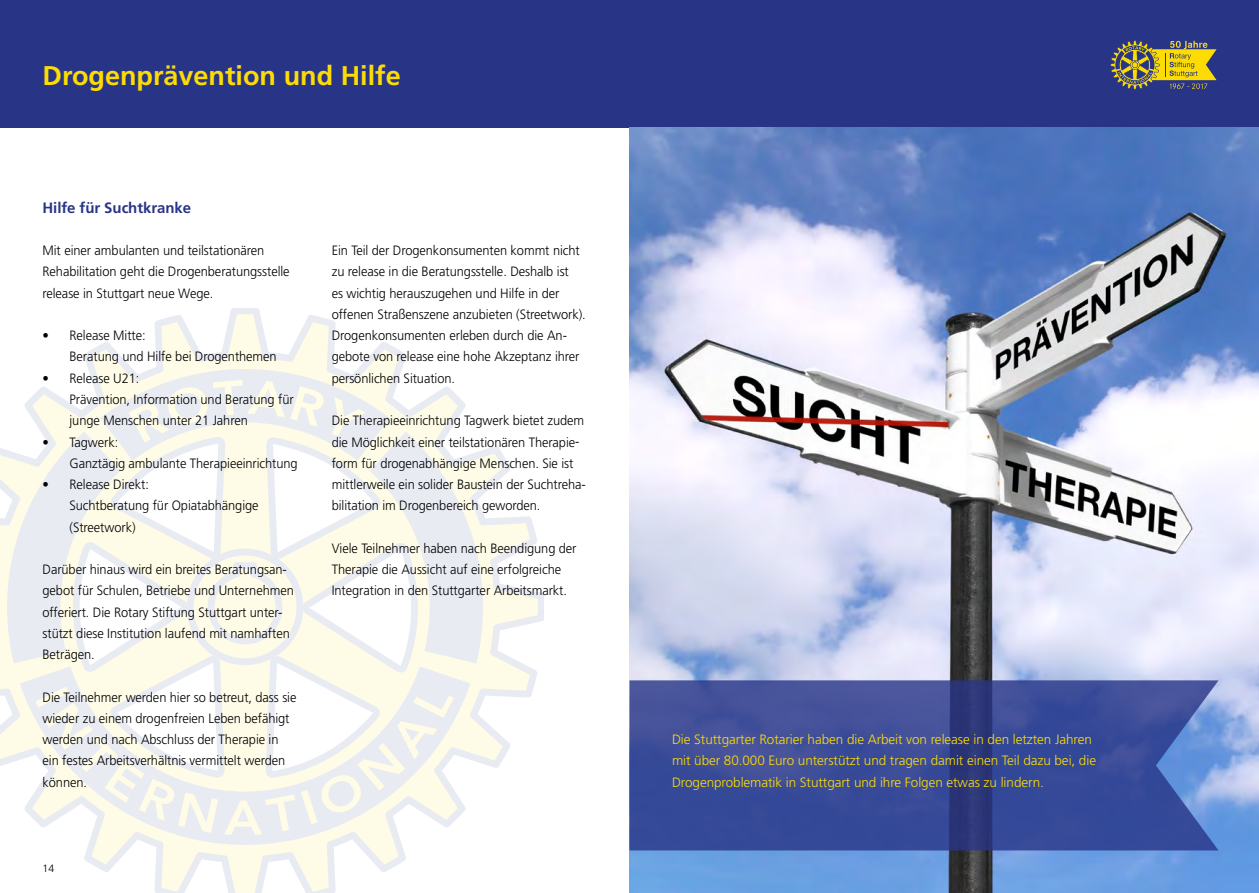
<style>
.page{position:relative;width:1259px;height:893px;background:#fff}
.page>*{position:absolute;margin:0;border:0;box-sizing:border-box;transform-origin:0 0}
.t1{font:700 27px "Frutiger";color:#fddc04}
.t2{font:700 15px "Frutiger";letter-spacing:-.005em;color:#283587}
.t3{font:300 13.5px/21.3px "Frutiger";letter-spacing:-.005em;color:#000;scale:.95 1}
.t4{font:300 13.5px/21.3px "Frutiger";letter-spacing:-.005em;color:#fddc04}
.t5{font:300 10.5px "Frutiger";color:#000}
</style>
<div class="page">
<div style="left:0;top:0;width:1259px;height:128px;background:#283587"></div>
<svg style="left:1110px;top:40px;width:106px;height:50px"></svg>
<img style="left:1170px;top:41px;width:37px;height:8px">
<img style="left:1169px;top:83px;width:38px;height:6px">
<img style="left:629px;top:128px;width:630px;height:765px">
<svg style="left:0;top:308px;width:544px;height:585px"></svg>
<svg style="left:20px;top:666px;width:450px;height:179px"></svg>
<svg style="left:7px;top:369px;width:476px;height:296px"></svg>
<svg style="left:35px;top:687px;width:183px;height:146px"></svg>
<svg style="left:224px;top:794px;width:71px;height:40px;background:#efefef"></svg>
<svg style="left:301px;top:695px;width:153px;height:129px"></svg>
<svg style="left:629px;top:680px;width:589px;height:170px;background:#3d4f9a"></svg>
<h1 class="t1" style="left:43px;top:60px;width:360px">Drogenprävention und Hilfe</h1>
<p class="t2" style="left:43px;top:199px;width:150px">Hilfe für Suchtkranke</p>
<p class="t3" style="left:43px;top:240px;width:262px">Mit einer ambulanten und teilstationären<br>Rehabilitation geht die Drogenberatungsstelle release in Stuttgart neue Wege.</p>
<p class="t3" style="left:70px;top:325px;width:220px;text-indent:-27px">• Release Mitte:<br>Beratung und Hilfe bei Drogenthemen</p>
<p class="t3" style="left:70px;top:367px;width:237px;text-indent:-27px">• Release U21:<br>Prävention, Information und Beratung für junge Menschen unter 21 Jahren</p>
<p class="t3" style="left:70px;top:431px;width:242px;text-indent:-27px">• Tagwerk:<br>Ganztägig ambulante Therapieeinrichtung</p>
<p class="t3" style="left:70px;top:474px;width:200px;text-indent:-27px">• Release Direkt:<br>Suchtberatung für Opiatabhängige (Streetwork)</p>
<p class="t3" style="left:43px;top:559px;width:266px">Darüber hinaus wird ein breites Beratungsan&shy;gebot für Schulen, Betriebe und Unternehmen offeriert. Die Rotary Stiftung Stuttgart unter&shy;stützt diese Institution laufend mit namhaften Beträgen.</p>
<p class="t3" style="left:43px;top:686px;width:269px">Die Teilnehmer werden hier so betreut, dass sie wieder zu einem drogenfreien Leben befähigt werden und nach Abschluss der Therapie in ein festes Arbeitsverhältnis vermittelt werden können.</p>
<p class="t5" style="left:43px;top:862px;width:13px">14</p>
<p class="t3" style="left:332px;top:240px;width:269px">Ein Teil der Drogenkonsumenten kommt nicht zu release in die Beratungsstelle. Deshalb ist<br>es wichtig herauszugehen und Hilfe in der offenen Straßenszene anzubieten (Streetwork).<br>Drogenkonsumenten erleben durch die An&shy;gebote von release eine hohe Akzeptanz ihrer persönlichen Situation.</p>
<p class="t3" style="left:332px;top:410px;width:269px">Die Therapieeinrichtung Tagwerk bietet zudem die Möglichkeit einer teilstationären Therapie&shy;form für drogenabhängige Menschen. Sie ist mittlerweile ein solider Baustein der Suchtreha&shy;bilitation im Drogenbereich geworden.</p>
<p class="t3" style="left:332px;top:537px;width:259px">Viele Teilnehmer haben nach Beendigung der<br>Therapie die Aussicht auf eine erfolgreiche<br>Integration in den Stuttgarter Arbeitsmarkt.</p>
<p class="t4" style="left:672px;top:729px;width:425px">Die Stuttgarter Rotarier haben die Arbeit von release in den letzten Jahren mit über 80.000 Euro unterstützt und tragen damit einen Teil dazu bei, die<br>Drogenproblematik in Stuttgart und ihre Folgen etwas zu lindern.</p>
</div>
